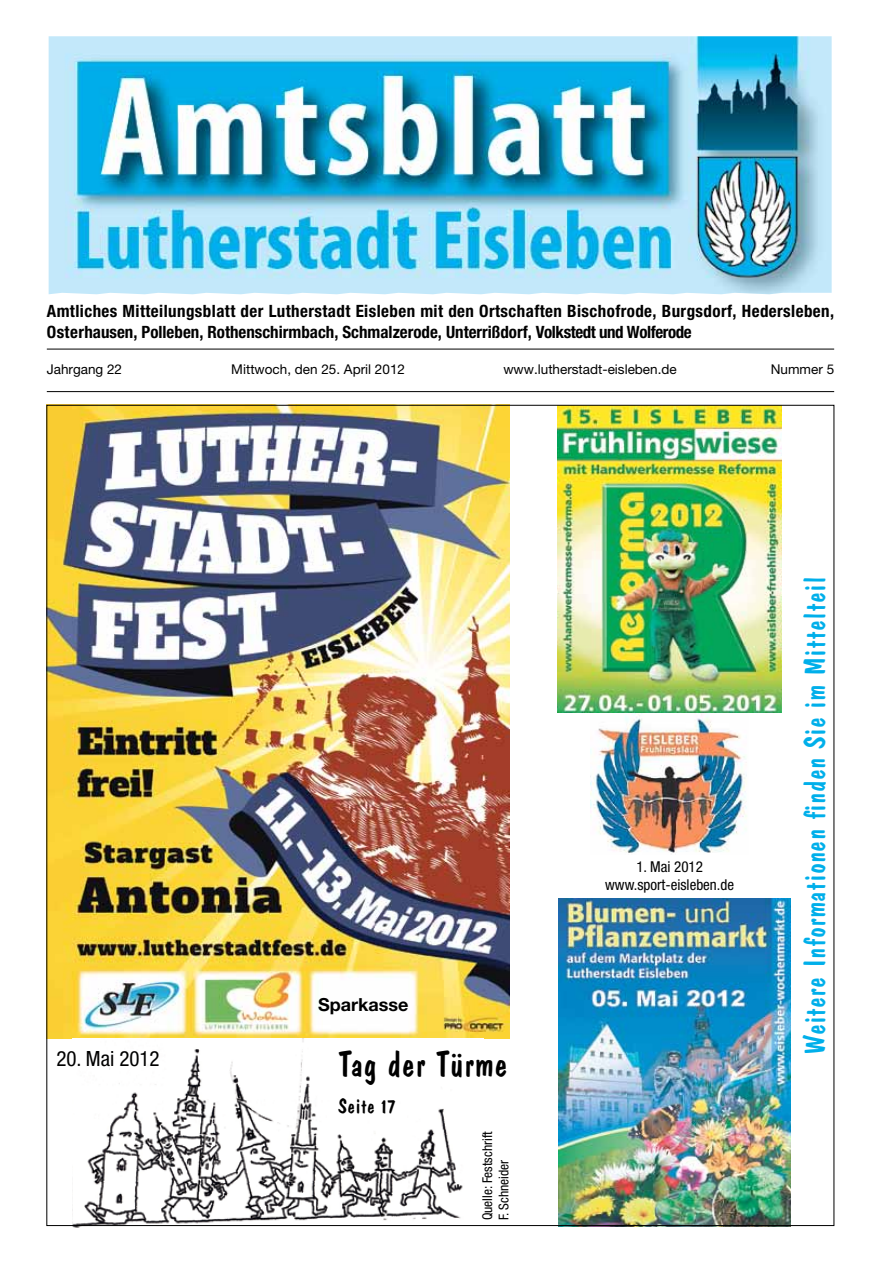
<style>
.page{position:relative;width:881px;height:1263px;background:#fff}
.page>*{position:absolute;margin:0;border:0;box-sizing:border-box;transform-origin:0 0}
.t1{font:36px "Dom Casual";color:#000}
.t2{font:30px "Dom Casual";color:#00afea}
.t3{font:condensed 21px "Helvetica Neue LT";color:#000}
.t4{font:21px "Dom Casual";color:#000}
.t5{font:700 18px "Helvetica Neue LT";color:#000}
.t6{font:700 condensed 16.95px/20.4px "Helvetica Neue LT";letter-spacing:.025em;color:#000}
.t7{font:condensed 15px/18px "Helvetica Neue LT";color:#000;text-align:center}
.t8{font:13.5px "Helvetica Neue LT";color:#000}
.t9{font:condensed 13.5px/16.2px "Helvetica Neue LT";color:#000}
</style>
<div class="page">
<img style="left:49px;top:36px;width:782px;height:258px">
<hr style="left:47px;top:391px;width:786px;height:1px;background:#000">
<hr style="left:47px;top:349px;width:786px;height:1px;background:#000">
<img style="left:49px;top:407px;width:460px;height:632px">
<img style="left:557px;top:407px;width:224px;height:306px">
<img style="left:590px;top:713px;width:157px;height:140px">
<img style="left:558px;top:898px;width:232px;height:329px">
<img style="left:72px;top:1039px;width:411px;height:189px">
<p class="t6" style="left:47px;top:301px;width:788px">Amtliches Mitteilungsblatt der Lutherstadt Eisleben mit den Ortschaften Bischofrode, Burgsdorf, Hedersleben,<br>Osterhausen, Polleben, Rothenschirmbach, Schmalzerode, Unterrißdorf, Volkstedt und Wolferode</p>
<p class="t8" style="left:47px;top:361px;width:77px">Jahrgang 22</p>
<p class="t8" style="left:231px;top:361px;width:175px">Mittwoch, den 25. April 2012</p>
<p class="t8" style="left:503px;top:361px;width:175px">www.lutherstadt-eisleben.de</p>
<p class="t8" style="left:770px;top:361px;width:65px">Nummer 5</p>
<p class="t5" style="left:318px;top:993px;width:92px">Sparkasse</p>
<p class="t3" style="left:56px;top:1046px;width:105px">20. Mai 2012</p>
<h1 class="t1" style="left:338px;top:1043px;width:171px">Tag der Türme</h1>
<p class="t4" style="left:338px;top:1093px;width:59px">Seite 17</p>
<p class="t9" style="left:479px;top:1220px;width:91px;rotate:-90deg">Quelle: Festschrift<br>F. Schneider</p>
<p class="t7" style="left:605px;top:857px;width:130px">1. Mai 2012 www.sport-eisleben.de</p>
<h2 class="t2" style="left:796px;top:1055px;width:480px;rotate:-90deg">Weitere Informationen finden Sie im Mittelteil</h2>
</div>
